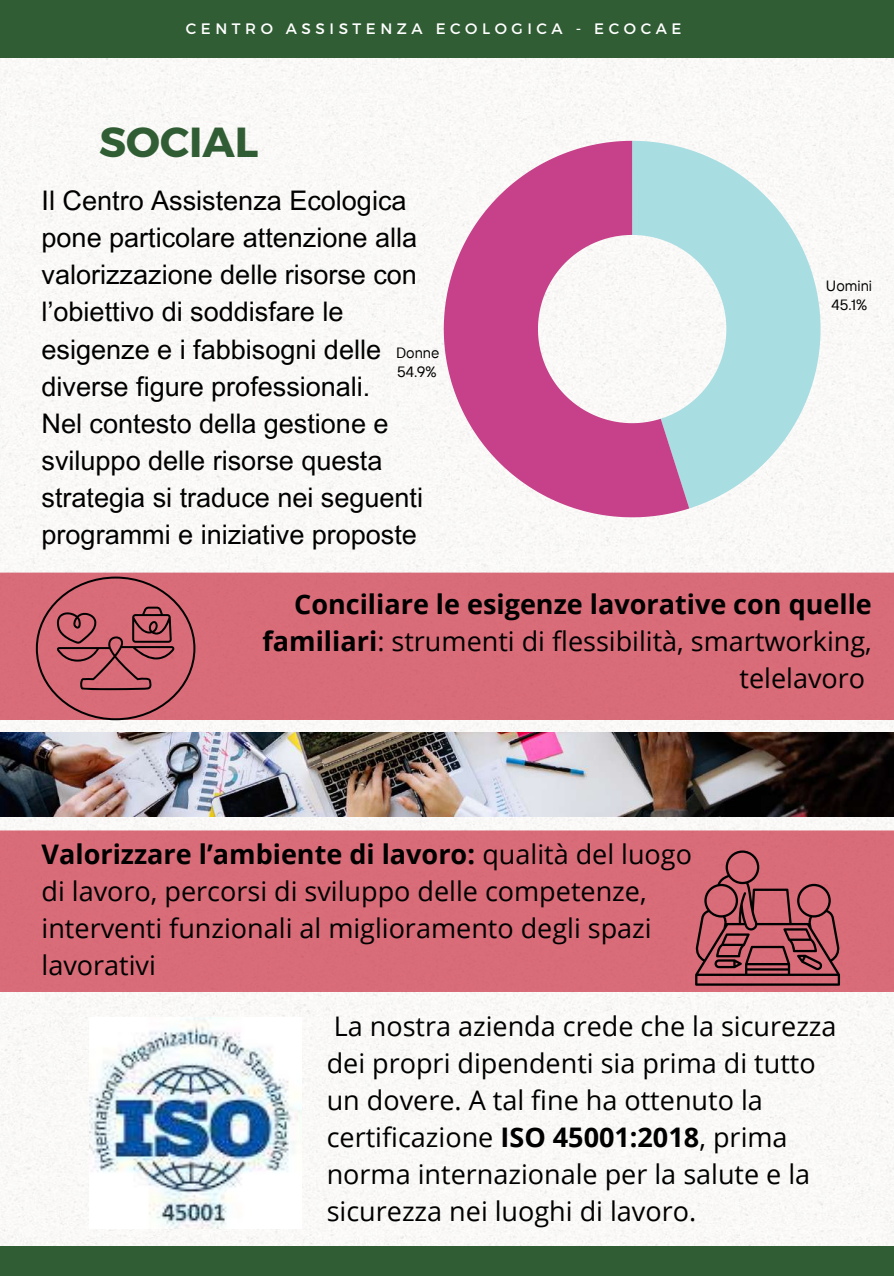
<style>
.page{position:relative;width:894px;height:1276px;background:#fff}
.page>*{position:absolute;margin:0;border:0;box-sizing:border-box;transform-origin:0 0}
.t1{font:700 42px "Montserrat";color:#315d34}
.t2{font:27px/37.2px "Open Sans";color:#000}
.t3{font:27px/37.2px "Arial MT Pro";color:#000}
.t4{font:700 27px/37.2px "Open Sans";color:#000;text-align:right}
.t5{font:15.15px "Montserrat";letter-spacing:.3em;color:#fff}
.t6{font:14.85px/18.6px "TT Interphases";color:#000}
.s1{font-weight:400}
.s2{font-weight:700}
</style>
<div class="page">
<img style="left:0;top:58px;width:893px;height:1187px">
<div style="left:0;top:0;width:893px;height:58px;background:#315d34"></div>
<div style="left:0;top:1245px;width:893px;height:31px;background:#315d34"></div>
<img style="left:89px;top:1017px;width:212px;height:211px">
<img style="left:0;top:732px;width:893px;height:84px">
<div style="left:0;top:572px;width:893px;height:148px;background:#d86c78"></div>
<svg style="left:36px;top:576px;width:159px;height:144px;background:#c1606b"></svg>
<div style="left:0;top:830px;width:893px;height:162px;background:#d86c78"></div>
<svg style="left:694px;top:850px;width:146px;height:136px;background:#af5761"></svg>
<svg style="left:689px;top:141px;width:131px;height:367px;fill:#a8dde2"></svg>
<svg style="left:443px;top:141px;width:246px;height:376px"></svg>
<p class="t5" style="left:186px;top:19px;width:497px">CENTRO ASSISTENZA ECOLOGICA - ECOCAE</p>
<h1 class="t1" style="left:99px;top:115px;width:161px">SOCIAL</h1>
<p class="t3" style="left:42px;top:185px;width:383px">Il Centro Assistenza Ecologica pone particolare attenzione alla valorizzazione delle risorse con l’obiettivo di soddisfare le esigenze e i fabbisogni delle diverse figure professionali.<br>Nel contesto della gestione e sviluppo delle risorse questa strategia si traduce nei seguenti programmi e iniziative proposte</p>
<p class="t6" style="left:396px;top:343px;width:45px">Donne<br>54.9%</p>
<p class="t6" style="left:825px;top:276px;width:48px;text-align:center">Uomini<br>45.1%</p>
<p class="t4" style="left:262px;top:585px;width:610px">Conciliare le esigenze lavorative con quelle familiari<span class="s1">: strumenti di flessibilità, smartworking, telelavoro</span></p>
<p class="t2" style="left:42px;top:835px;width:651px"><span class="s2">Valorizzare l’ambiente di lavoro:</span> qualità del luogo di lavoro, percorsi di sviluppo delle competenze, interventi funzionali al miglioramento degli spazi lavorativi</p>
<p class="t2" style="left:326px;top:1006px;width:511px">La nostra azienda crede che la sicurezza dei propri dipendenti sia prima di tutto un dovere. A tal fine ha ottenuto la certificazione <span class="s2">ISO 45001:2018</span>, prima norma internazionale per la salute e la sicurezza nei luoghi di lavoro.</p>
</div>
